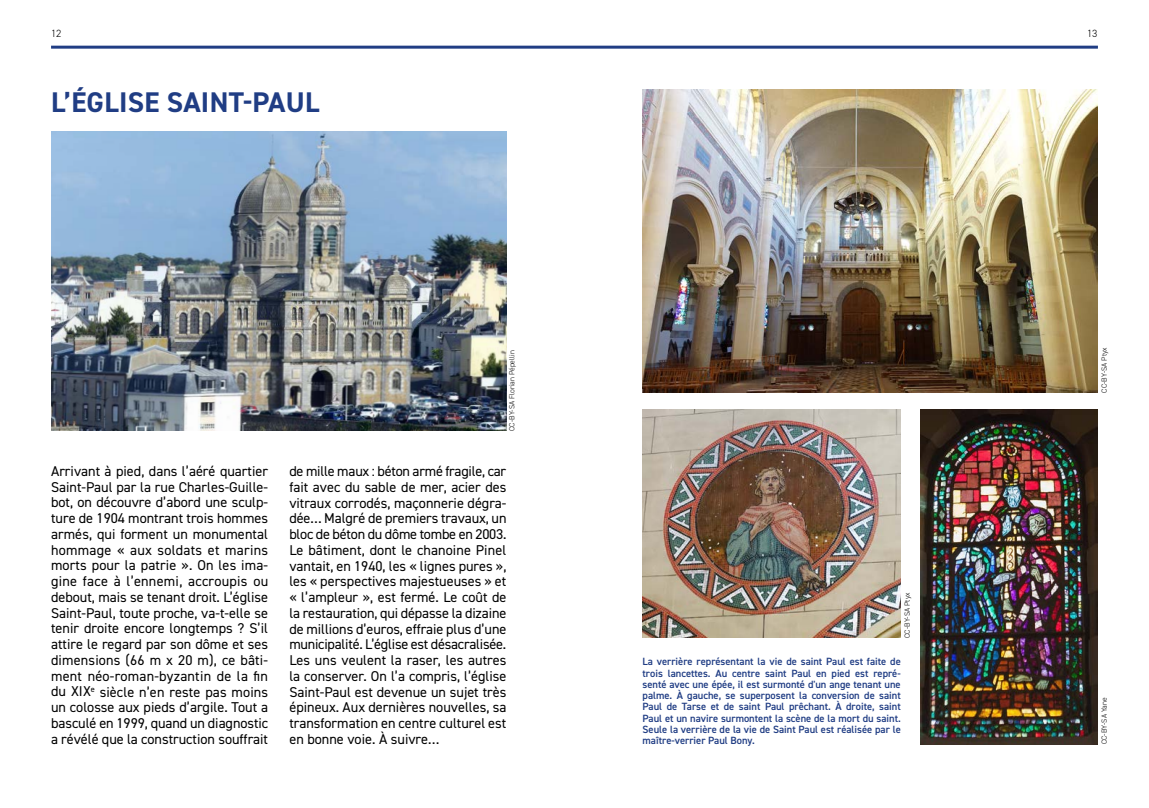
<style>
.page{position:relative;width:1149px;height:808px;background:#fff}
.page>*{position:absolute;margin:0;border:0;box-sizing:border-box;transform-origin:0 0}
.t1{font:700 28.5px "DIN2014";letter-spacing:.01em;color:#203d84}
.t2{font:14.25px/15.8px "DIN2014";color:#000;text-align:justify}
.t3{font:600 10.5px/11.2px "DIN2014";color:#203d84;text-align:justify}
.t4{font:300 10.5px "DIN2014";color:#000}
.t5{font:300 7.5px "DIN2014";color:#000}
</style>
<div class="page">
<img style="left:51px;top:132px;width:455px;height:299px">
<img style="left:642px;top:89px;width:455px;height:304px">
<img style="left:642px;top:409px;width:258px;height:229px">
<img style="left:920px;top:409px;width:177px;height:335px">
<hr style="left:51px;top:46px;width:1046px;height:3px;background:#203d84">
<p class="t4" style="left:51px;top:27px;width:12px">12</p>
<p class="t4" style="left:1086px;top:27px;width:12px">13</p>
<h1 class="t1" style="left:51px;top:83px;width:269px">L’ÉGLISE SAINT-PAUL</h1>
<p class="t5" style="left:507px;top:431px;width:82px;rotate:-90deg">CC-BY-SA Florian Pépellin</p>
<p class="t5" style="left:1099px;top:393px;width:47px;rotate:-90deg">CC-BY-SA Ptyx</p>
<p class="t2" style="left:51px;top:463px;width:219px">Arrivant à pied, dans l’aéré quartier Saint-Paul par la rue Charles-Guille&shy;bot, on découvre d’abord une sculp&shy;ture de 1904 montrant trois hommes armés, qui forment un monumental hommage « aux soldats et marins morts pour la patrie ». On les ima&shy;gine face à l’ennemi, accroupis ou debout, mais se tenant droit. L’église Saint-Paul, toute proche, va-t-elle se tenir droite encore longtemps ? S’il attire le regard par son dôme et ses dimensions (66 m x 20 m), ce bâti&shy;ment néo-roman-byzantin de la fin du XIX<sup>e</sup> siècle n’en reste pas moins un colosse aux pieds d’argile. Tout a basculé en 1999, quand un diagnostic a révélé que la construction souffrait</p>
<p class="t2" style="left:289px;top:463px;width:218px">de mille maux : béton armé fragile, car fait avec du sable de mer, acier des vitraux corrodés, maçonnerie dégra&shy;dée… Malgré de premiers travaux, un bloc de béton du dôme tombe en 2003.<br>Le bâtiment, dont le chanoine Pinel vantait, en 1940, les « lignes pures », les « perspectives majestueuses » et « l’ampleur », est fermé. Le coût de la restauration, qui dépasse la dizaine de millions d’euros, effraie plus d’une municipalité. L’église est désacralisée.<br>Les uns veulent la raser, les autres la conserver. On l’a compris, l’église Saint-Paul est devenue un sujet très épineux. Aux dernières nouvelles, sa transformation en centre culturel est en bonne voie. À suivre…</p>
<p class="t5" style="left:902px;top:638px;width:47px;rotate:-90deg">CC-BY-SA Ptyx</p>
<p class="t3" style="left:642px;top:656px;width:260px">La verrière représentant la vie de saint Paul est faite de trois lancettes. Au centre saint Paul en pied est repré&shy;senté avec une épée, il est surmonté d'un ange tenant une palme. À gauche, se superposent la conversion de saint Paul de Tarse et de saint Paul prêchant. À droite, saint Paul et un navire surmontent la scène de la mort du saint.<br>Seule la verrière de la vie de Saint Paul est réalisée par le maître-verrier Paul Bony.</p>
<p class="t5" style="left:1099px;top:744px;width:48px;rotate:-90deg">CC-BY-SA Yane</p>
</div>
